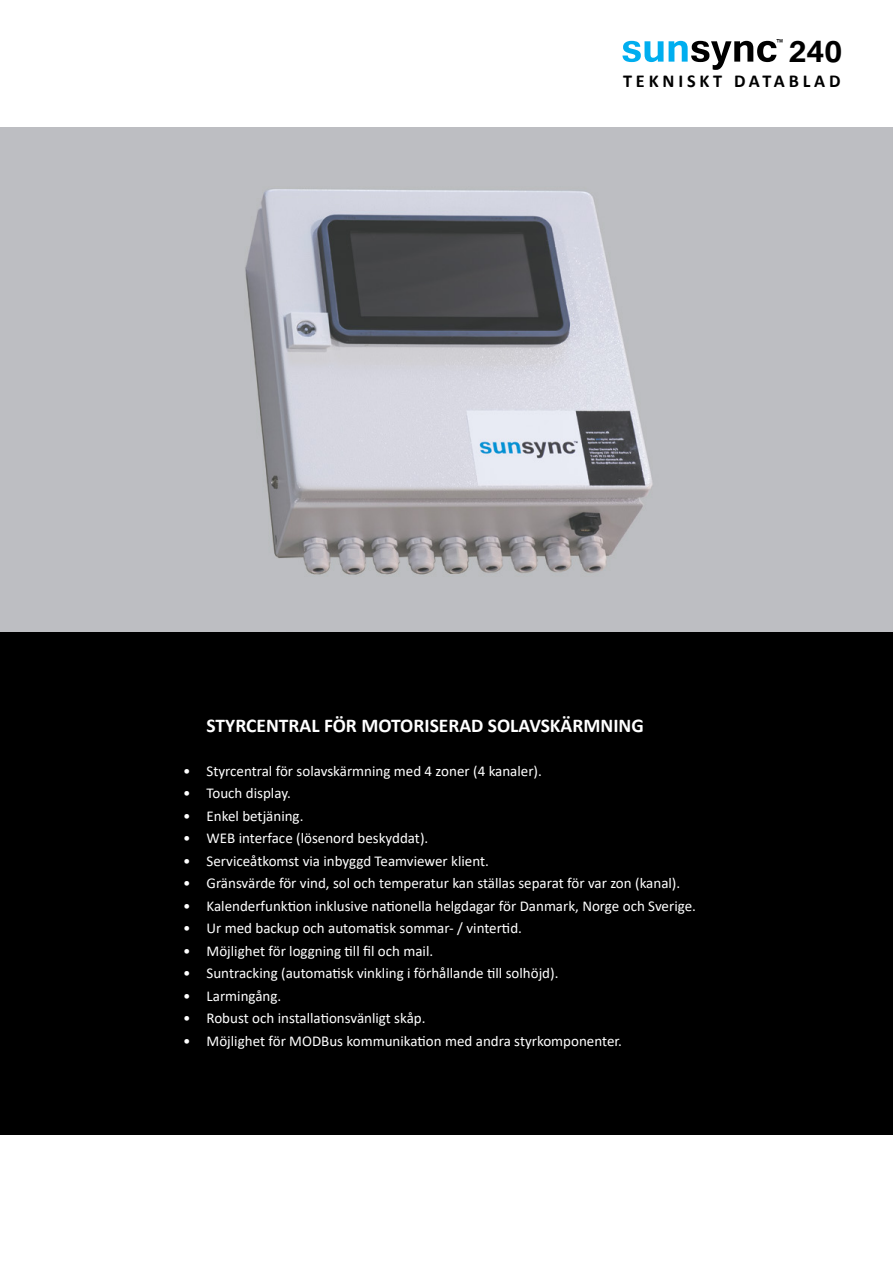
<style>
.page{position:relative;width:893px;height:1263px;background:#fff}
.page>*{position:absolute;margin:0;border:0;box-sizing:border-box;transform-origin:0 0}
.t1{font:700 50.4px "Tunga";color:#000}
.t2{font:700 19.5px "Calibri";color:#fff}
.t3{font:700 18.15px "Calibri";letter-spacing:.21em;color:#000}
.t4{font:15px/22.5px "Calibri";color:#fff}
.t5{font:12.6px "Tunga";color:#000}
.s1{color:#00aeef}
.s2{font-size:37.8px}
</style>
<div class="page">
<div style="left:0;top:631px;width:893px;height:504px;background:#000"></div>
<img style="left:0;top:128px;width:893px;height:503px">
<p class="t5" style="left:776px;top:35px;width:8px">™</p>
<p class="t3" style="left:623px;top:68px;width:219px">TEKNISKT DATABLAD</p>
<h1 class="t1" style="left:621px;top:15px;width:222px"><span class="s1">sun</span>sync <span class="s2">240</span></h1>
<p class="t4" style="left:183px;top:759px;width:9px;text-align:justify">• • • • • • • • • • • • •</p>
<h2 class="t2" style="left:207px;top:712px;width:439px">STYRCENTRAL FÖR MOTORISERAD SOLAVSKÄRMNING</h2>
<p class="t4" style="left:207px;top:759px;width:491px">Styrcentral för solavskärmning med 4 zoner (4 kanaler).<br>Touch display.<br>Enkel betjäning.<br>WEB interface (lösenord beskyddat).<br>Serviceåtkomst via inbyggd Teamviewer klient.<br>Gränsvärde för vind, sol och temperatur kan ställas separat för var zon (kanal).<br>Kalenderfunktion inklusive nationella helgdagar för Danmark, Norge och Sverige.<br>Ur med backup och automatisk sommar- / vintertid.<br>Möjlighet för loggning till fil och mail.<br>Suntracking (automatisk vinkling i förhållande till solhöjd).<br>Larmingång.<br>Robust och installationsvänligt skåp.<br>Möjlighet för MODBus kommunikation med andra styrkomponenter.</p>
</div>
